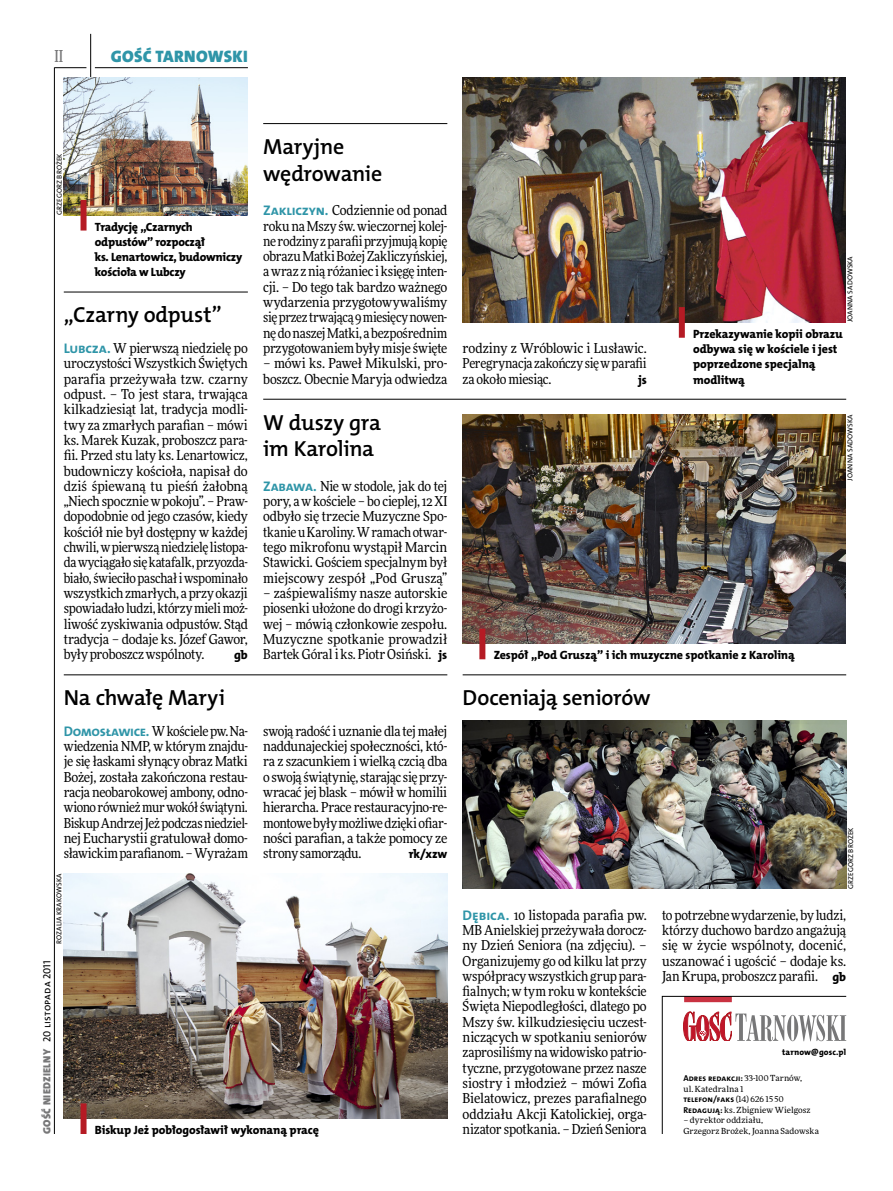
<style>
.page{position:relative;width:893px;height:1191px;background:#fff}
.page>*{position:absolute;margin:0;border:0;box-sizing:border-box;transform-origin:0 0}
.t1{font:21.9px/26.7px "The Mix HP6 Se Bld";letter-spacing:-.01em;color:#000}
.t2{font:16.65px "The Mix HP9 Blk";letter-spacing:.02em;color:#2f95a8}
.t3{font:500 16.5px "Freeday Narrow";color:#777778;scale:.9 1}
.t4{font:13.65px/15.3px "Freeday Narrow News";letter-spacing:-.01em;color:#000;text-align:justify}
.t5{font:12.3px "The Mix HP8 Ex Bld";letter-spacing:-.01em;color:#000}
.t6{font:12px/15.3px "The Mix HP8 Ex Bld";letter-spacing:-.005em;color:#000}
.t7{font:10.5px "The Mix HP5 Plain";color:#000}
.t8{font:8.55px "The Mix HP7 Bld";letter-spacing:.005em;color:#000}
.t9{font:8.55px "The Mix HP8 Ex Bld";letter-spacing:.015em;color:#000}
.t10{font:8.4px/10.5px "Freeday News";letter-spacing:.01em;color:#000}
.t11{font:7.2px "The Mix HP5 Plain";letter-spacing:.015em;color:#000}
.s1{font-family:"The Mix HP7 Bld";font-size:13.95px;color:#2f95a8}
.s2{font-family:"The Mix HP8 Ex Bld";font-size:12.3px}
.s3{font-family:"The Mix HP9 Blk";color:#777778}
.s4{font-family:"Freeday News";font-size:8.4px}
.s5{font-family:"The Mix HP7 Bld";font-size:8.55px}
</style>
<div class="page">
<hr style="left:54px;top:67px;width:1px;height:1067px;background:#000">
<hr style="left:90px;top:34px;width:1px;height:43px;background:#000">
<hr style="left:54px;top:67px;width:32px;height:1px;background:#000">
<hr style="left:95px;top:67px;width:153px;height:1px;background:#000">
<img style="left:463px;top:77px;width:382px;height:245px">
<img style="left:463px;top:414px;width:382px;height:230px">
<img style="left:64px;top:873px;width:383px;height:245px">
<img style="left:463px;top:720px;width:383px;height:169px">
<div style="left:679px;top:307px;width:6px;height:31px;background:#b51b24"></div>
<div style="left:479px;top:628px;width:6px;height:31px;background:#b51b24"></div>
<div style="left:81px;top:1103px;width:6px;height:31px;background:#b51b24"></div>
<hr style="left:263px;top:123px;width:184px;height:1px;background:#000">
<hr style="left:263px;top:399px;width:583px;height:1px;background:#000">
<hr style="left:64px;top:674px;width:383px;height:1px;background:#000">
<hr style="left:463px;top:674px;width:383px;height:1px;background:#000">
<svg style="left:662px;top:996px;width:185px;height:138px"></svg>
<hr style="left:64px;top:292px;width:184px;height:1px;background:#000">
<img style="left:64px;top:77px;width:184px;height:138px">
<div style="left:81px;top:200px;width:6px;height:30px;background:#b51b24"></div>
<p class="t3" style="left:54px;top:46px;width:11px">II</p>
<p class="t2" style="left:111px;top:46px;width:138px">GOŚĆ TARNOWSKI</p>
<p class="t11" style="left:55px;top:215px;width:63px;rotate:-90deg">Grzegorz Brożek</p>
<p class="t6" style="left:95px;top:219px;width:149px">Tradycję „Czarnych odpustów” rozpoczął<br>ks. Lenartowicz, budowniczy kościoła w Lubczy</p>
<h1 class="t1" style="left:64px;top:302px;width:160px">„Czarny odpust”</h1>
<p class="t4" style="left:64px;top:340px;width:186px"><span class="s1">Lubcza.</span> W pierwszą niedzielę po uroczystości Wszystkich Świętych parafia przeżywała tzw. czarny odpust. – To jest stara, trwająca kilkadziesiąt lat, tradycja modli&shy;twy za zmarłych parafian – mówi ks. Marek Kuzak, proboszcz para&shy;fii. Przed stu laty ks. Lenartowicz, budowniczy kościoła, napisał do dziś śpiewaną tu pieśń żałobną „Niech spocznie w pokoju”. – Praw&shy;dopodobnie od jego czasów, kiedy kościół nie był dostępny w każdej chwili, w pierwszą niedzielę listopa&shy;da wyciągało się katafalk, przyozda&shy;biało, świeciło paschał i wspominało wszystkich zmarłych, a przy okazji spowiadało ludzi, którzy mieli moż&shy;liwość zyskiwania odpustów. Stąd tradycja – dodaje ks. Józef Gawor, były proboszcz wspólnoty.</p>
<p class="t5" style="left:234px;top:647px;width:15px">gb</p>
<h1 class="t1" style="left:263px;top:133px;width:121px">Maryjne wędrowanie</h1>
<p class="t4" style="left:263px;top:202px;width:186px"><span class="s1">Zakliczyn.</span> Codziennie od ponad roku na Mszy św. wieczornej kolej&shy;ne rodziny z parafii przyjmują kopię obrazu Matki Bożej Zakliczyńskiej, a wraz z nią różaniec i księgę inten&shy;cji. – Do tego tak bardzo ważnego wydarzenia przygotowywaliśmy się przez trwającą 9 miesięcy nowen&shy;nę do naszej Matki, a bezpośrednim przygotowaniem były misje święte</p>
<p class="t4" style="left:263px;top:356px;width:186px">– mówi ks. Paweł Mikulski, pro&shy;boszcz. Obecnie Maryja odwiedza</p>
<h1 class="t1" style="left:263px;top:409px;width:119px">W duszy gra im Karolina</h1>
<p class="t4" style="left:263px;top:478px;width:186px"><span class="s1">Zabawa.</span> Nie w stodole, jak do tej pory, a w kościele – bo cieplej, 12 XI odbyło się trzecie Muzyczne Spo&shy;tkanie u Karoliny. W ramach otwar&shy;tego mikrofonu wystąpił Marcin Stawicki. Gościem specjalnym był miejscowy zespół „Pod Gruszą”</p>
<p class="t4" style="left:263px;top:585px;width:186px">– zaśpiewaliśmy nasze autorskie piosenki ułożone do drogi krzyżo&shy;wej – mówią członkowie zespołu.<br>Muzyczne spotkanie prowadził Bartek Góral i ks. Piotr Osiński. <span class="s2">js</span></p>
<p class="t4" style="left:463px;top:340px;width:186px">rodziny z Wróblowic i Lusławic.<br>Peregrynacja zakończy się w parafii za około miesiąc.</p>
<p class="t5" style="left:638px;top:371px;width:10px">js</p>
<p class="t11" style="left:845px;top:322px;width:68px;rotate:-90deg">joanna sadowska</p>
<p class="t6" style="left:693px;top:326px;width:151px">Przekazywanie kopii obrazu odbywa się w kościele i jest poprzedzone specjalną modlitwą</p>
<p class="t11" style="left:845px;top:480px;width:68px;rotate:-90deg">joanna sadowska</p>
<p class="t6" style="left:494px;top:647px;width:303px">Zespół „Pod Gruszą” i ich muzyczne spotkanie z Karoliną</p>
<h1 class="t1" style="left:64px;top:684px;width:163px">Na chwałę Maryi</h1>
<h1 class="t1" style="left:463px;top:684px;width:189px">Doceniają seniorów</h1>
<p class="t4" style="left:64px;top:723px;width:186px"><span class="s1">Domosławice.</span> W kościele pw. Na&shy;wiedzenia NMP, w którym znajdu&shy;je się łaskami słynący obraz Matki Bożej, została zakończona restau&shy;racja neobarokowej ambony, odno&shy;wiono również mur wokół świątyni.<br>Biskup Andrzej Jeż podczas niedziel&shy;nej Eucharystii gratulował domo&shy;sławickim parafianom. – Wyrażam</p>
<p class="t4" style="left:263px;top:723px;width:186px">swoją radość i uznanie dla tej małej naddunajeckiej społeczności, któ&shy;ra z szacunkiem i wielką czcią dba o swoją świątynię, starając się przy&shy;wracać jej blask – mówił w homilii hierarcha. Prace restauracyjno-re&shy;montowe były możliwe dzięki ofiar&shy;ności parafian, a także pomocy ze strony samorządu.</p>
<p class="t5" style="left:409px;top:846px;width:40px">rk/xzw</p>
<p class="t11" style="left:55px;top:943px;width:72px;rotate:-90deg">Rozalia Krakowska</p>
<p class="t7" style="left:40px;top:1134px;width:175px;rotate:-90deg"><span class="s3">GOŚĆ NIEDZIELNY</span> 20 listopada 2011</p>
<p class="t6" style="left:95px;top:1122px;width:226px">Biskup Jeż pobłogosławił wykonaną pracę</p>
<p class="t11" style="left:846px;top:889px;width:63px;rotate:-90deg">Grzegorz Brożek</p>
<p class="t4" style="left:463px;top:907px;width:186px"><span class="s1">Dębica.</span> 10 listopada parafia pw.<br>MB Anielskiej przeżywała dorocz&shy;ny Dzień Seniora (na zdjęciu). – Organizujemy go od kilku lat przy współpracy wszystkich grup para&shy;fialnych; w tym roku w kontekście Święta Niepodległości, dlatego po Mszy św. kilkudziesięciu uczest&shy;niczących w spotkaniu seniorów zaprosiliśmy na widowisko patrio&shy;tyczne, przygotowane przez nasze siostry i młodzież – mówi Zofia Bielatowicz, prezes parafialnego oddziału Akcji Katolickiej, orga&shy;nizator spotkania. – Dzień Seniora</p>
<p class="t4" style="left:662px;top:907px;width:186px">to potrzebne wydarzenie, by ludzi, którzy duchowo bardzo angażują się w życie wspólnoty, docenić, uszanować i ugościć – dodaje ks.<br>Jan Krupa, proboszcz parafii. <span class="s2">gb</span></p>
<p class="t9" style="left:782px;top:1046px;width:66px">tarnow@gosc.pl</p>
<p class="t8" style="left:683px;top:1073px;width:120px">Adres redakcji: <span class="s4">33-100 Tarnów,</span></p>
<p class="t10" style="left:683px;top:1083px;width:62px">ul. Katedralna 1</p>
<p class="t8" style="left:683px;top:1094px;width:102px">telefon/faks <span class="s4">(14) 626 15 50</span></p>
<p class="t10" style="left:683px;top:1104px;width:129px"><span class="s5">Redagują:</span> ks. Zbigniew Wielgosz</p>
<p class="t10" style="left:683px;top:1115px;width:137px">– dyrektor oddziału,<br>Grzegorz Brożek, Joanna Sadowska</p>
</div>
